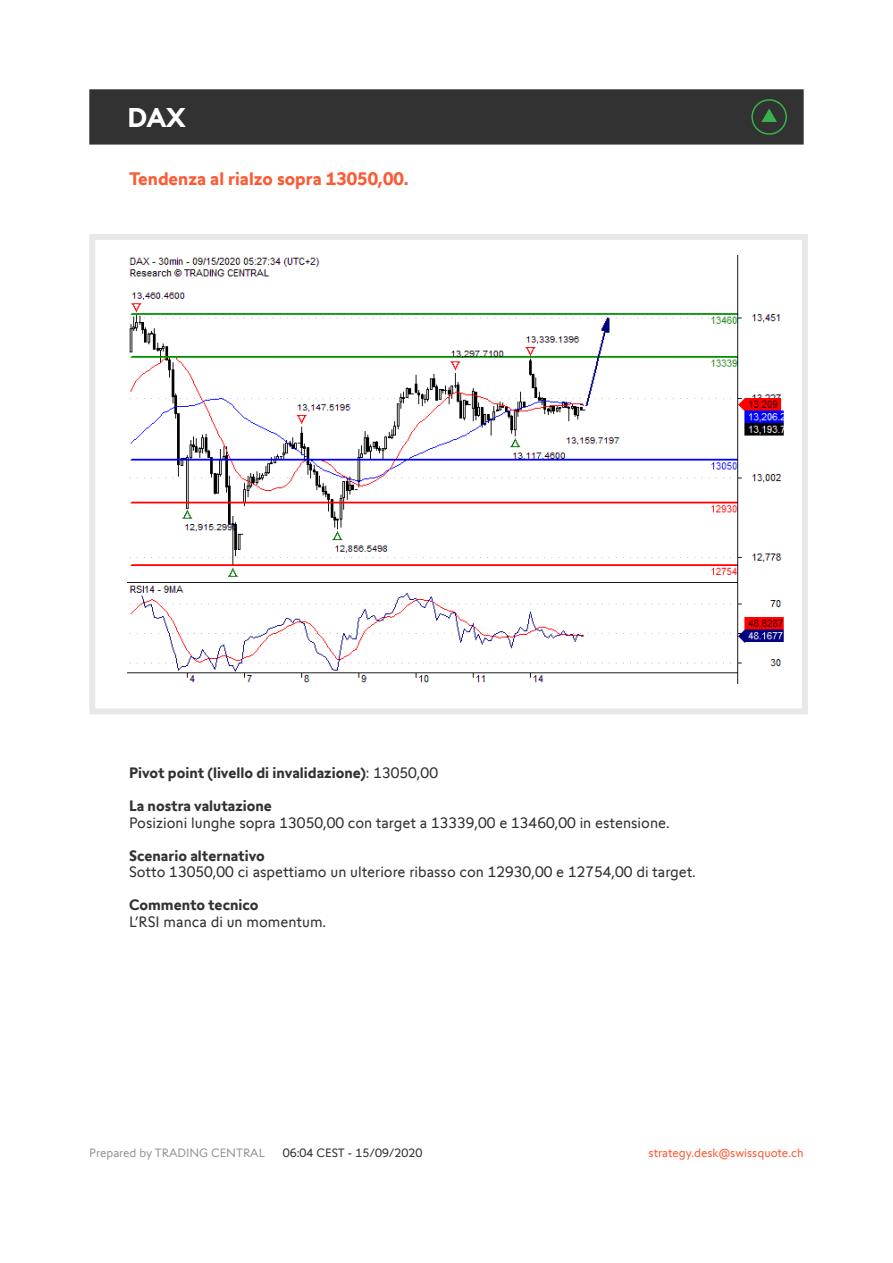
<style>
.page{position:relative;width:893px;height:1263px;background:#fff}
.page>*{position:absolute;margin:0;border:0;box-sizing:border-box;transform-origin:0 0}
.t1{font:700 27px "Swissquote CT";color:#fff}
.t2{font:700 18px "Swissquote CT";color:#fa5b35}
.t3{font:15px "Swissquote CT";color:#323232}
.t4{font:700 15px "Swissquote CT";color:#323232}
.t5{font:12px "Swissquote CT";color:#fa5b35}
.t6{font:12px "Swissquote CT";color:#939598}
.t7{font:12px "Swissquote CT";color:#323232}
.s1{font-weight:400}
</style>
<div class="page">
<div style="left:89px;top:234px;width:719px;height:480px;border:6px solid #e9e8e7"></div>
<div style="left:89px;top:89px;width:715px;height:56px;background:#323232;border:2px solid #323232"></div>
<img style="left:128px;top:255px;width:656px;height:428px">
<svg style="left:751px;top:99px;width:36px;height:36px"></svg>
<h1 class="t1" style="left:128px;top:101px;width:60px">DAX</h1>
<p class="t2" style="left:129px;top:168px;width:281px">Tendenza al rialzo sopra 13050,00.</p>
<p class="t4" style="left:129px;top:764px;width:310px">Pivot point (livello di invalidazione)<span class="s1">: 13050,00</span></p>
<p class="t4" style="left:129px;top:797px;width:144px">La nostra valutazione</p>
<p class="t3" style="left:129px;top:814px;width:542px">Posizioni lunghe sopra 13050,00 con target a 13339,00 e 13460,00 in estensione.</p>
<p class="t4" style="left:129px;top:846px;width:137px">Scenario alternativo</p>
<p class="t3" style="left:129px;top:863px;width:568px">Sotto 13050,00 ci aspettiamo un ulteriore ribasso con 12930,00 e 12754,00 di target.</p>
<p class="t4" style="left:129px;top:896px;width:131px">Commento tecnico</p>
<p class="t3" style="left:129px;top:913px;width:199px">L’RSI manca di un momentum.</p>
<p class="t6" style="left:89px;top:1145px;width:177px">Prepared by TRADING CENTRAL</p>
<p class="t7" style="left:283px;top:1145px;width:141px">06:04 CEST - 15/09/2020</p>
<p class="t5" style="left:649px;top:1145px;width:157px">strategy.desk@swissquote.ch</p>
</div>
